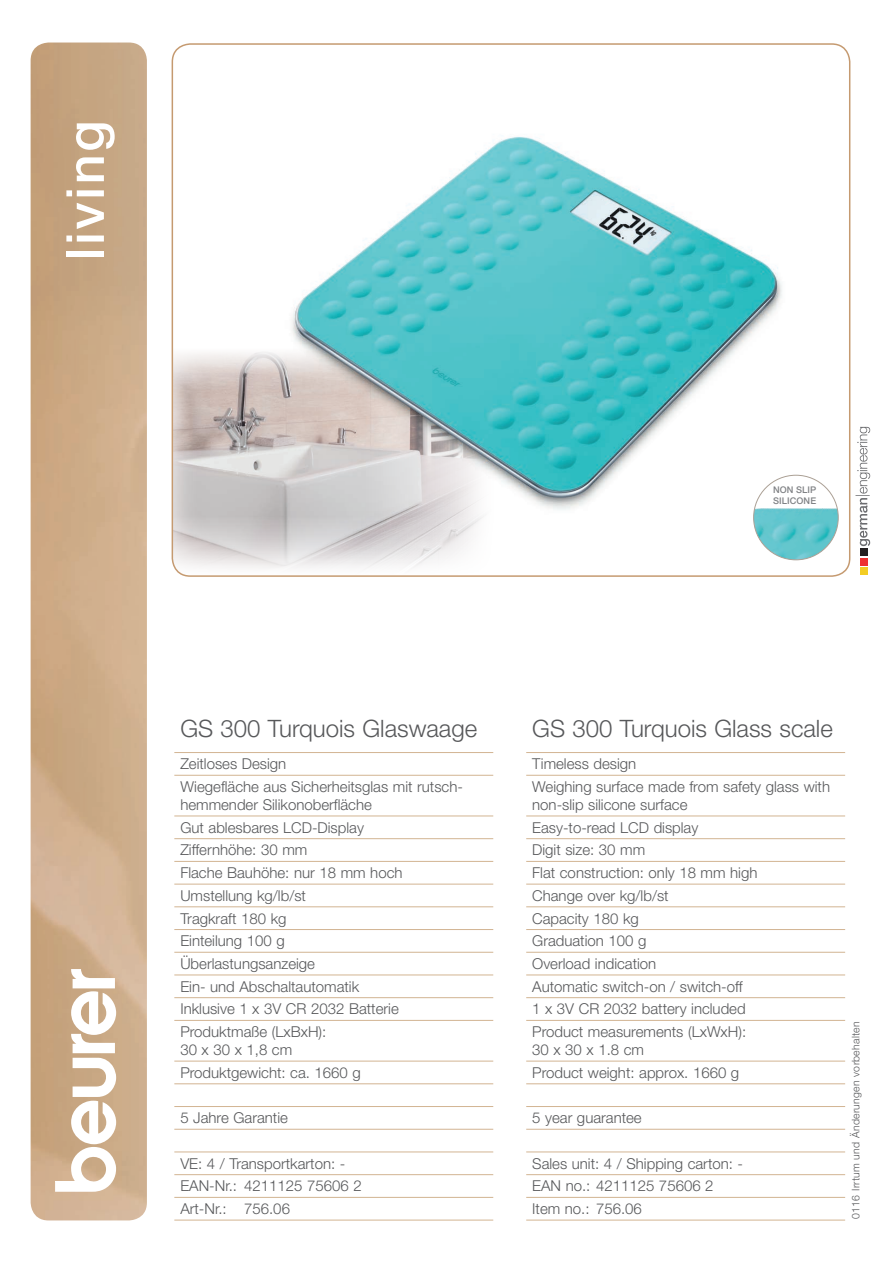
<style>
.page{position:relative;width:893px;height:1263px;background:#fff}
.page>*{position:absolute;margin:0;border:0;box-sizing:border-box;transform-origin:0 0}
.t1{font:500 52.5px "Helvetica Neue LT Pro";letter-spacing:.05em;color:#fff}
.t2{font:300 24px "Helvetica Neue LT Pro";color:#57585a}
.t3{font:300 15px/22.6px "Helvetica Neue LT Pro";color:#57585a}
.t4{font:300 14.1px "Helvetica Neue LT Pro";color:#6c6d70}
.t5{font:300 10.5px "Helvetica Neue LT Pro";letter-spacing:.025em;color:#57585a}
.t6{font:500 9.15px/11.1px "Helvetica Neue LTW1 G";letter-spacing:.01em;color:#808285}
</style>
<div class="page">
<img style="left:172px;top:353px;width:296px;height:223px">
<img style="left:31px;top:43px;width:116px;height:1177px">
<svg style="left:55px;top:969px;width:61px;height:223px"></svg>
<svg style="left:174px;top:774px;width:319px;height:446px"></svg>
<hr style="left:174px;top:775px;width:319px;height:1px;background:#d2b492">
<hr style="left:174px;top:815px;width:319px;height:1px;background:#d2b492">
<hr style="left:174px;top:838px;width:319px;height:1px;background:#d2b492">
<hr style="left:174px;top:861px;width:319px;height:1px;background:#d2b492">
<hr style="left:174px;top:884px;width:319px;height:1px;background:#d2b492">
<hr style="left:174px;top:906px;width:319px;height:1px;background:#d2b492">
<hr style="left:174px;top:929px;width:319px;height:1px;background:#d2b492">
<hr style="left:174px;top:952px;width:319px;height:1px;background:#d2b492">
<hr style="left:174px;top:974px;width:319px;height:1px;background:#d2b492">
<hr style="left:174px;top:997px;width:319px;height:1px;background:#d2b492">
<hr style="left:174px;top:1020px;width:319px;height:1px;background:#d2b492">
<hr style="left:174px;top:1061px;width:319px;height:1px;background:#d2b492">
<hr style="left:174px;top:1083px;width:319px;height:1px;background:#d2b492">
<hr style="left:174px;top:1106px;width:319px;height:1px;background:#d2b492">
<hr style="left:174px;top:1129px;width:319px;height:1px;background:#d2b492">
<hr style="left:174px;top:1151px;width:319px;height:1px;background:#d2b492">
<hr style="left:174px;top:1174px;width:319px;height:1px;background:#d2b492">
<hr style="left:174px;top:1197px;width:319px;height:1px;background:#d2b492">
<hr style="left:174px;top:1220px;width:319px;height:1px;background:#d2b492">
<hr style="left:174px;top:752px;width:319px;height:1px;background:#d2b492">
<svg style="left:526px;top:774px;width:319px;height:446px"></svg>
<hr style="left:526px;top:775px;width:319px;height:1px;background:#d2b492">
<hr style="left:526px;top:815px;width:319px;height:1px;background:#d2b492">
<hr style="left:526px;top:838px;width:319px;height:1px;background:#d2b492">
<hr style="left:526px;top:861px;width:319px;height:1px;background:#d2b492">
<hr style="left:526px;top:884px;width:319px;height:1px;background:#d2b492">
<hr style="left:526px;top:906px;width:319px;height:1px;background:#d2b492">
<hr style="left:526px;top:929px;width:319px;height:1px;background:#d2b492">
<hr style="left:526px;top:952px;width:319px;height:1px;background:#d2b492">
<hr style="left:526px;top:974px;width:319px;height:1px;background:#d2b492">
<hr style="left:526px;top:997px;width:319px;height:1px;background:#d2b492">
<hr style="left:526px;top:1020px;width:319px;height:1px;background:#d2b492">
<hr style="left:526px;top:1061px;width:319px;height:1px;background:#d2b492">
<hr style="left:526px;top:1083px;width:319px;height:1px;background:#d2b492">
<hr style="left:526px;top:1106px;width:319px;height:1px;background:#d2b492">
<hr style="left:526px;top:1129px;width:319px;height:1px;background:#d2b492">
<hr style="left:526px;top:1151px;width:319px;height:1px;background:#d2b492">
<hr style="left:526px;top:1174px;width:319px;height:1px;background:#d2b492">
<hr style="left:526px;top:1197px;width:319px;height:1px;background:#d2b492">
<hr style="left:526px;top:1220px;width:319px;height:1px;background:#d2b492">
<hr style="left:526px;top:752px;width:319px;height:1px;background:#d2b492">
<svg style="left:857px;top:427px;width:13px;height:119px"></svg>
<div style="left:860px;top:568px;width:7px;height:7px;background:#f3cd24"></div>
<div style="left:860px;top:558px;width:7px;height:7px;background:#ee3030"></div>
<div style="left:860px;top:548px;width:7px;height:8px;background:#231f20"></div>
<img style="left:761px;top:508px;width:77px;height:52px">
<img style="left:251px;top:137px;width:571px;height:405px">
<img style="left:296px;top:138px;width:480px;height:359px">
<h1 class="t1" style="left:54px;top:260px;width:141px;rotate:-90deg">living</h1>
<p class="t6" style="left:773px;top:484px;width:45px">NON SLIP<br>SILICONE</p>
<p class="t4" style="left:853px;top:497px;width:5px;rotate:-90deg">|</p>
<h2 class="t2" style="left:180px;top:714px;width:298px">GS 300 Turquois Glaswaage</h2>
<p class="t3" style="left:180px;top:752px;width:284px">Zeitloses Design<br>Wiegefläche aus Sicherheitsglas mit rutsch-</p>
<p class="t3" style="left:180px;top:793px;width:224px">hemmender Silikonoberfläche<br>Gut ablesbares LCD-Display<br>Ziffernhöhe: 30 mm<br>Flache Bauhöhe: nur 18 mm hoch<br>Umstellung kg/lb/st<br>Tragkraft 180 kg<br>Einteilung 100 g<br>Überlastungsanzeige<br>Ein- und Abschaltautomatik<br>Inklusive 1 x 3V CR 2032 Batterie<br>Produktmaße (LxBxH):</p>
<p class="t3" style="left:180px;top:1038px;width:182px">30 x 30 x 1,8 cm<br>Produktgewicht: ca. 1660 g</p>
<p class="t3" style="left:180px;top:1106px;width:109px">5 Jahre Garantie</p>
<p class="t3" style="left:180px;top:1152px;width:183px">VE: 4 / Transportkarton: -<br>EAN-Nr.: 4211125 75606 2<br>Art-Nr.: 756.06</p>
<h2 class="t2" style="left:532px;top:714px;width:302px">GS 300 Turquois Glass scale</h2>
<p class="t3" style="left:532px;top:752px;width:299px">Timeless design<br>Weighing surface made from safety glass with</p>
<p class="t3" style="left:532px;top:793px;width:227px">non-slip silicone surface<br>Easy-to-read LCD display<br>Digit size: 30 mm<br>Flat construction: only 18 mm high<br>Change over kg/lb/st<br>Capacity 180 kg<br>Graduation 100 g<br>Overload indication<br>Automatic switch-on / switch-off<br>1 x 3V CR 2032 battery included<br>Product measurements (LxWxH):</p>
<p class="t3" style="left:532px;top:1038px;width:209px">30 x 30 x 1.8 cm<br>Product weight: approx. 1660 g</p>
<p class="t3" style="left:532px;top:1106px;width:111px">5 year guarantee</p>
<p class="t3" style="left:532px;top:1152px;width:212px">Sales unit: 4 / Shipping carton: -<br>EAN no.: 4211125 75606 2<br>Item no.: 756.06</p>
<p class="t5" style="left:849px;top:1219px;width:199px;rotate:-90deg">0116 Irrtum und Änderungen vorbehalten</p>
</div>
